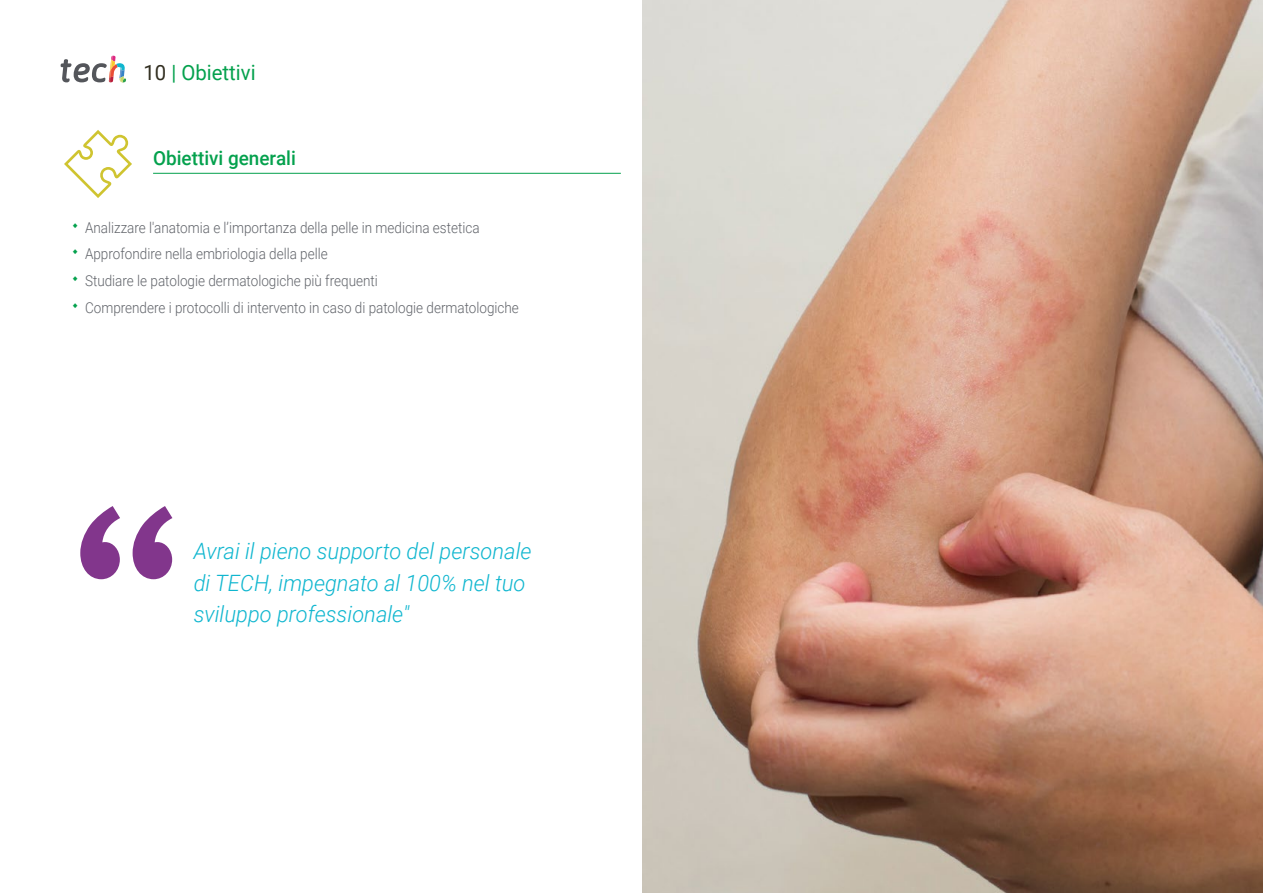
<style>
.page{position:relative;width:1263px;height:893px;background:#fff}
.page>*{position:absolute;margin:0;border:0;box-sizing:border-box;transform-origin:0 0}
.t1{font:italic 300 22.5px/31.5px "Roboto";color:#0fb6cf}
.t2{font:21px "Roboto";color:#04a14d}
.t3{font:500 19.5px "Roboto";color:#04a14d}
.t4{font:300 15px/26.7px "Roboto";color:#61646a;scale:.9 1}
.s1{color:#312e20}
</style>
<div class="page">
<img style="left:642px;top:0;width:621px;height:893px">
<hr style="left:153px;top:173px;width:468px;height:1px;background:#04a14d">
<svg style="left:64px;top:130px;width:68px;height:68px"></svg>
<svg style="left:61px;top:56px;width:65px;height:27px"></svg>
<svg style="left:80px;top:506px;width:92px;height:73px"></svg>
<h2 class="t2" style="left:144px;top:57px;width:114px"><span class="s1">10</span> | Obiettivi</h2>
<h3 class="t3" style="left:153px;top:144px;width:144px">Obiettivi generali</h3>
<p class="t4" style="left:85px;top:213px;width:484px">Analizzare l'anatomia e l’importanza della pelle in medicina estetica Approfondire nella embriologia della pelle<br>Studiare le patologie dermatologiche più frequenti<br>Comprendere i protocolli di intervento in caso di patologie dermatologiche</p>
<h1 class="t1" style="left:194px;top:535px;width:339px">Avrai il pieno supporto del personale di TECH, impegnato al 100% nel tuo sviluppo professionale"</h1>
</div>
